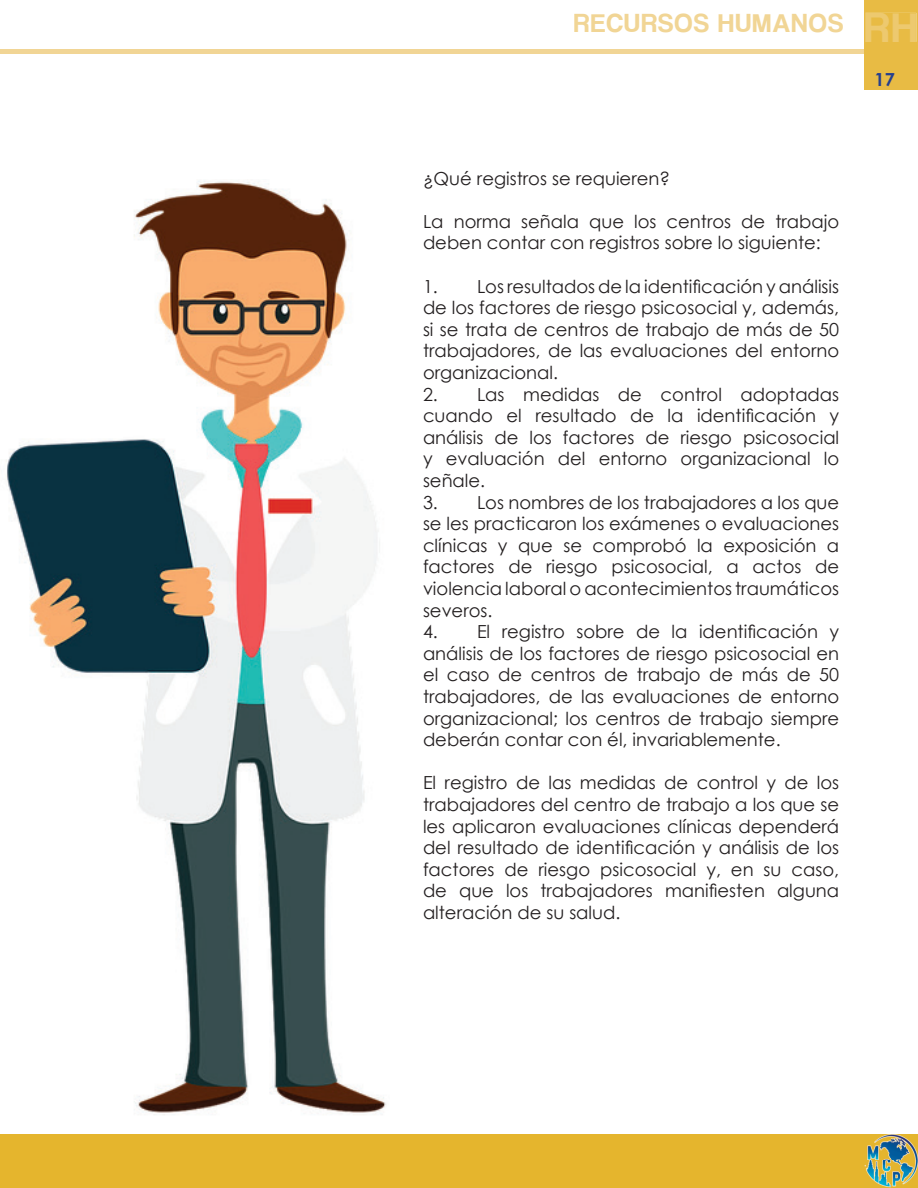
<style>
.page{position:relative;width:918px;height:1188px;background:#fff}
.page>*{position:absolute;margin:0;border:0;box-sizing:border-box;transform-origin:0 0}
.t1{font:27px "Coolvetica Rg";letter-spacing:.05em;color:#f1d595}
.t2{font:18px/21.6px "Century Gothic";color:#231f20;text-align:justify}
.t3{font:700 18px "Century Gothic";color:#253f8e}
.s1{font-size:43.5px;color:#edc96f}
</style>
<div class="page">
<hr style="left:0;top:50px;width:864px;height:4px;background:#f1d595">
<div style="left:0;top:1134px;width:918px;height:54px;background:#e5b52d"></div>
<div style="left:864px;top:0;width:54px;height:90px;background:#e8bb44"></div>
<div style="left:866px;top:13px;width:50px;height:29px;background:#e8bb44"></div>
<img style="left:865px;top:1134px;width:53px;height:54px">
<img style="left:6px;top:181px;width:380px;height:934px">
<h1 class="t1" style="left:574px;top:7px;width:345px">RECURSOS HUMANOS <span class="s1">RH</span></h1>
<p class="t2" style="left:423px;top:167px;width:249px">¿Qué registros se requieren?</p>
<p class="t2" style="left:423px;top:210px;width:418px">La norma señala que los centros de trabajo deben contar con registros sobre lo siguiente:</p>
<p class="t2" style="left:423px;top:275px;width:418px">1. Los resultados de la identificación y análisis de los factores de riesgo psicosocial y, además, si se trata de centros de trabajo de más de 50 trabajadores, de las evaluaciones del entorno organizacional.</p>
<p class="t2" style="left:423px;top:383px;width:418px">2. Las medidas de control adoptadas cuando el resultado de la identificación y análisis de los factores de riesgo psicosocial y evaluación del entorno organizacional lo señale.</p>
<p class="t2" style="left:423px;top:491px;width:418px">3. Los nombres de los trabajadores a los que se les practicaron los exámenes o evaluaciones clínicas y que se comprobó la exposición a factores de riesgo psicosocial, a actos de violencia laboral o acontecimientos traumáticos severos.</p>
<p class="t2" style="left:423px;top:621px;width:418px">4. El registro sobre de la identificación y análisis de los factores de riesgo psicosocial en el caso de centros de trabajo de más de 50 trabajadores, de las evaluaciones de entorno organizacional; los centros de trabajo siempre deberán contar con él, invariablemente.</p>
<p class="t2" style="left:423px;top:772px;width:418px">El registro de las medidas de control y de los trabajadores del centro de trabajo a los que se les aplicaron evaluaciones clínicas dependerá del resultado de identificación y análisis de los factores de riesgo psicosocial y, en su caso, de que los trabajadores manifiesten alguna alteración de su salud.</p>
<p class="t3" style="left:875px;top:65px;width:22px">17</p>
</div>
